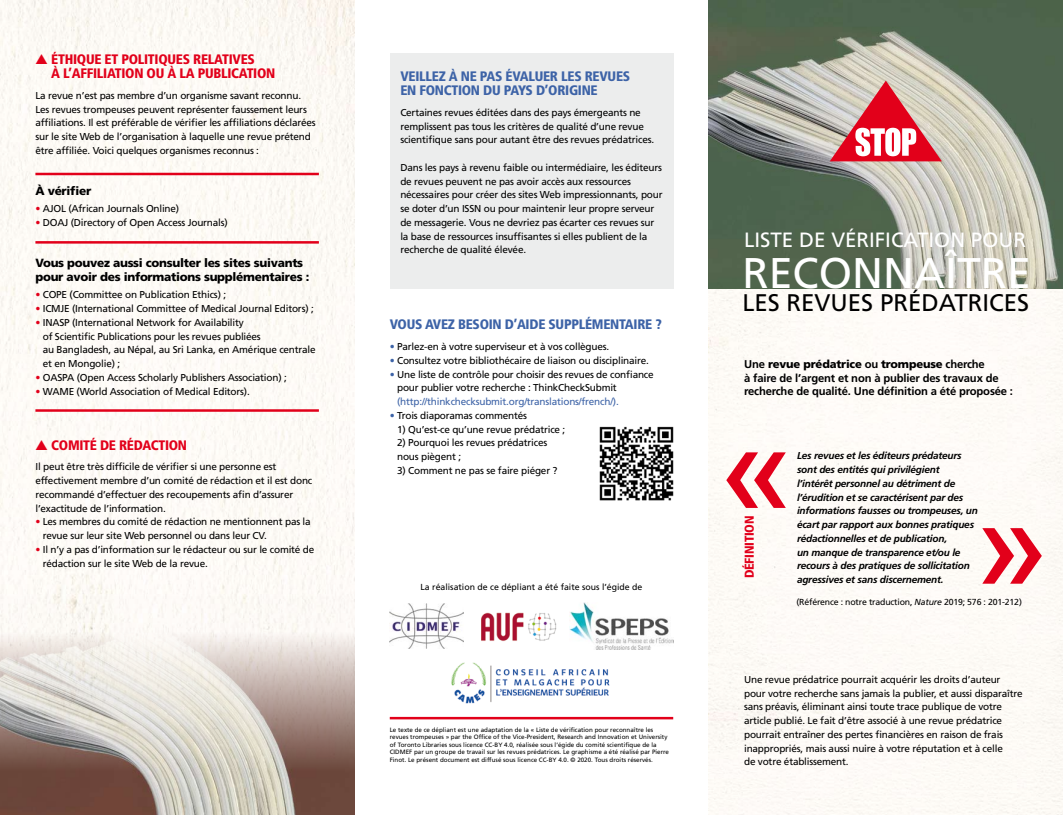
<style>
.page{position:relative;width:1063px;height:815px;background:#fff}
.page>*{position:absolute;margin:0;border:0;box-sizing:border-box;transform-origin:0 0}
.t1{font:137.5px "Frutiger";color:#e2001a}
.t2{font:42.88px "Frutiger";color:#fff}
.t3{font:24px "Frutiger";color:#000}
.t4{font:20.62px "Frutiger";color:#fff}
.t5{font:900 condensed 13.75px/13.8px "Frutiger";letter-spacing:-.02em;color:#3d63a7}
.t6{font:900 condensed 13.75px "Frutiger";letter-spacing:-.02em;color:#e2001a}
.t7{font:900 condensed 12.75px "Frutiger";color:#e2001a}
.t8{font:900 11.88px/13.8px "Frutiger";letter-spacing:-.025em;color:#000}
.t9{font:700 11.25px/13.8px "Frutiger";letter-spacing:-.015em;color:#000}
.t10{font:10px/13.8px "Frutiger";letter-spacing:-.02em;color:#000}
.t11{font:italic 700 10px/13.8px "Frutiger";letter-spacing:-.02em;color:#000}
.t12{font:10px "Frutiger";letter-spacing:-.02em;color:#3d63a7}
.t13{font:8.75px "Frutiger";letter-spacing:-.02em;color:#000}
.t14{font:8.75px "Frutiger";color:#000}
.t15{font:6.25px/7.5px "Frutiger";color:#000}
.s1{color:#e2001a}
.s2{color:#3d63a7}
.s3{font-weight:900}
.s4{font-style:italic}
</style>
<div class="page">
<img style="left:709px;top:288px;width:354px;height:527px">
<img style="left:709px;top:0;width:354px;height:288px">
<svg style="left:830px;top:81px;width:112px;height:80px"></svg>
<div style="left:0;top:0;width:354px;height:596px;background:#fdfaf6"></div>
<div style="left:390px;top:53px;width:283px;height:235px;background:#eceded"></div>
<img style="left:481px;top:612px;width:76px;height:29px">
<img style="left:390px;top:603px;width:73px;height:46px">
<img style="left:570px;top:603px;width:103px;height:46px">
<img style="left:599px;top:426px;width:75px;height:75px">
<hr style="left:35px;top:173px;width:284px;height:2px;background:#e2001a">
<hr style="left:35px;top:241px;width:284px;height:3px;background:#e2001a">
<hr style="left:35px;top:409px;width:284px;height:3px;background:#e2001a">
<hr style="left:390px;top:717px;width:283px;height:2px;background:#e2001a">
<img style="left:451px;top:662px;width:159px;height:42px">
<img style="left:0;top:596px;width:354px;height:219px">
<svg style="left:36px;top:54px;width:11px;height:10px"></svg>
<svg style="left:36px;top:440px;width:11px;height:10px"></svg>
<h3 class="t6" style="left:51px;top:51px;width:78px">ÉTHIQUE ET POLITI</h3>
<h3 class="t6" style="left:158px;top:51px;width:18px">QUES</h3>
<h3 class="t6" style="left:193px;top:51px;width:8px">RELATI</h3>
<h3 class="t6" style="left:233px;top:51px;width:16px">VES</h3>
<h3 class="t6" style="left:51px;top:65px;width:28px">À L’AFFILIATION</h3>
<h3 class="t6" style="left:147px;top:65px;width:82px">OU ÀLA PUBLICATION</h3>
<p class="t10" style="left:35px;top:88px;width:282px">La revue n’est pas membre d’un organisme savant reconnu.<br>Les revues trompeuses peuvent représenter faussement leurs affiliations. Il est préférable de vérifier les affiliations déclarées sur le site Web de l’organisation à laquelle une revue prétend être affiliée. Voici quelques organismes reconnus :</p>
<p class="t8" style="left:35px;top:184px;width:58px">À vérifier</p>
<p class="t10" style="left:35px;top:202px;width:145px"><span class="s1">•</span> AJOL (African Journals Online)</p>
<p class="t10" style="left:35px;top:216px;width:194px"><span class="s1">•</span> DOAJ (Directory of Open Access Journals)</p>
<p class="t8" style="left:35px;top:256px;width:275px">Vous pouvez aussi consulter les sites suivants pour avoir des informations supplémentaires :</p>
<p class="t10" style="left:35px;top:288px;width:192px"><span class="s1">•</span> COPE (Committee on Publication Ethics) ;</p>
<p class="t10" style="left:35px;top:302px;width:280px"><span class="s1">•</span> ICMJE (International Committee of Medical Journal Editors) ;</p>
<p class="t10" style="left:43px;top:315px;width:274px;text-indent:-7px"><span class="s1">•</span> INASP (International Network for Availability<br>of Scientific Publications pour les revues publiées<br>au Bangladesh, au Népal, au Sri Lanka, en Amérique centrale et en Mongolie) ;</p>
<p class="t10" style="left:35px;top:370px;width:253px"><span class="s1">•</span> OASPA (Open Access Scholarly Publishers Association) ;</p>
<p class="t10" style="left:35px;top:384px;width:216px"><span class="s1">•</span> WAME (World Association of Medical Editors).</p>
<h3 class="t6" style="left:51px;top:437px;width:77px">COMITÉ DERÉDACTION</h3>
<p class="t10" style="left:35px;top:460px;width:278px">Il peut être très difficile de vérifier si une personne est effectivement membre d’un comité de rédaction et il est donc recommandé d’effectuer des recoupements afin d’assurer l’exactitude de l’information.</p>
<p class="t10" style="left:43px;top:515px;width:269px;text-indent:-7px"><span class="s1">•</span> Les membres du comité de rédaction ne mentionnent pas la revue sur leur site Web personnel ou dans leur CV.</p>
<p class="t10" style="left:43px;top:542px;width:273px;text-indent:-7px"><span class="s1">•</span> Il n’y a pas d’information sur le rédacteur ou sur le comité de rédaction sur le site Web de la revue.</p>
<h3 class="t5" style="left:400px;top:69px;width:231px">VEILLEZ À NE PAS ÉVALUER LES REVUES<br>EN FONCTION DU PAYS D’ORIGINE</h3>
<p class="t10" style="left:400px;top:105px;width:255px">Certaines revues éditées dans des pays émergeants ne remplissent pas tous les critères de qualité d’une revue scientifique sans pour autant être des revues prédatrices.</p>
<p class="t10" style="left:400px;top:160px;width:264px">Dans les pays à revenu faible ou intermédiaire, les éditeurs de revues peuvent ne pas avoir accès aux ressources nécessaires pour créer des sites Web impressionnants, pour se doter d’un ISSN ou pour maintenir leur propre serveur de messagerie. Vous ne devriez pas écarter ces revues sur la base de ressources insuffisantes si elles publient de la recherche de qualité élevée.</p>
<h3 class="t5" style="left:390px;top:318px;width:17px">VOUS</h3>
<h3 class="t5" style="left:425px;top:318px;width:49px">AVEZ BESOIN</h3>
<h3 class="t5" style="left:505px;top:318px;width:21px">D’AIDE</h3>
<h3 class="t5" style="left:549px;top:318px;width:9px">SUPPLÉ</h3>
<h3 class="t5" style="left:592px;top:318px;width:19px">MENTAIRE</h3>
<h3 class="t5" style="left:655px;top:318px;width:8px">?</h3>
<p class="t10" style="left:390px;top:340px;width:221px"><span class="s2">•</span> Parlez-en à votre superviseur et à vos collègues.</p>
<p class="t10" style="left:390px;top:353px;width:261px"><span class="s2">•</span> Consultez votre bibliothécaire de liaison ou disciplinaire.</p>
<p class="t10" style="left:397px;top:367px;width:258px;text-indent:-7px"><span class="s2">•</span> Une liste de contrôle pour choisir des revues de confiance pour publier votre recherche : ThinkCheckSubmit</p>
<p class="t12" style="left:397px;top:396px;width:223px">(http://thinkchecksubmit.org/translations/french/).</p>
<p class="t10" style="left:390px;top:408px;width:139px"><span class="s2">•</span> Trois diaporamas commentés</p>
<p class="t10" style="left:397px;top:422px;width:170px">1) Qu’est-ce qu’une revue prédatrice ;</p>
<p class="t10" style="left:397px;top:436px;width:152px">2) Pourquoi les revues prédatrices nous piègent ;</p>
<p class="t10" style="left:397px;top:463px;width:162px">3) Comment ne pas se faire piéger ?</p>
<p class="t14" style="left:421px;top:582px;width:223px">La réalisation de ce dépliant a été faite sous l’égide de</p>
<p class="t15" style="left:390px;top:726px;width:281px">Le texte de ce dépliant est une adaptation de la « Liste de vérification pour reconnaître les revues trompeuses » par the Office of the Vice-President, Research and Innovation et University of Toronto Libraries sous licence CC-BY 4.0, réalisée sous l’égide du comité scientifique de la CIDMEF par un groupe de travail sur les revues prédatrices. Le graphisme a été réalisé par Pierre Finot. Le présent document est diffusé sous licence CC-BY 4.0. © 2020. Tous droits réservés.</p>
<h3 class="t4" style="left:744px;top:228px;width:283px">LISTE DE VÉRIFICATION POUR</h3>
<h2 class="t2" style="left:742px;top:248px;width:290px">RECONNAÎTRE</h2>
<h3 class="t3" style="left:742px;top:288px;width:288px">LES REVUES PRÉDATRICES</h3>
<p class="t9" style="left:744px;top:357px;width:270px">Une <span class="s3">revue prédatrice</span> ou <span class="s3">trompeuse</span> cherche<br>à faire de l’argent et non à publier des travaux de recherche de qualité. Une définition a été proposée :</p>
<h1 class="t1" style="left:719px;top:389px;width:78px">«</h1>
<p class="t7" style="left:742px;top:578px;width:62px;rotate:-90deg">DÉFINITION</p>
<p class="t11" style="left:797px;top:449px;width:182px">Les revues et les éditeurs prédateurs sont des entités qui privilégient<br>l’intérêt personnel au détriment de l’érudition et se caractérisent par des informations fausses ou trompeuses, un écart par rapport aux bonnes pratiques rédactionnelles et de publication,<br>un manque de transparence et/ou le recours à des pratiques de sollicitation agressives et sans discernement.</p>
<h1 class="t1" style="left:972px;top:464px;width:78px">»</h1>
<p class="t13" style="left:797px;top:597px;width:227px">(Référence : notre traduction, <span class="s4">Nature</span> 2019; 576 : 201-212)</p>
<p class="t10" style="left:744px;top:672px;width:280px">Une revue prédatrice pourrait acquérir les droits d’auteur pour votre recherche sans jamais la publier, et aussi disparaître sans préavis, éliminant ainsi toute trace publique de votre article publié. Le fait d’être associé à une revue prédatrice pourrait entraîner des pertes financières en raison de frais inappropriés, mais aussi nuire à votre réputation et à celle<br>de votre établissement.</p>
</div>
